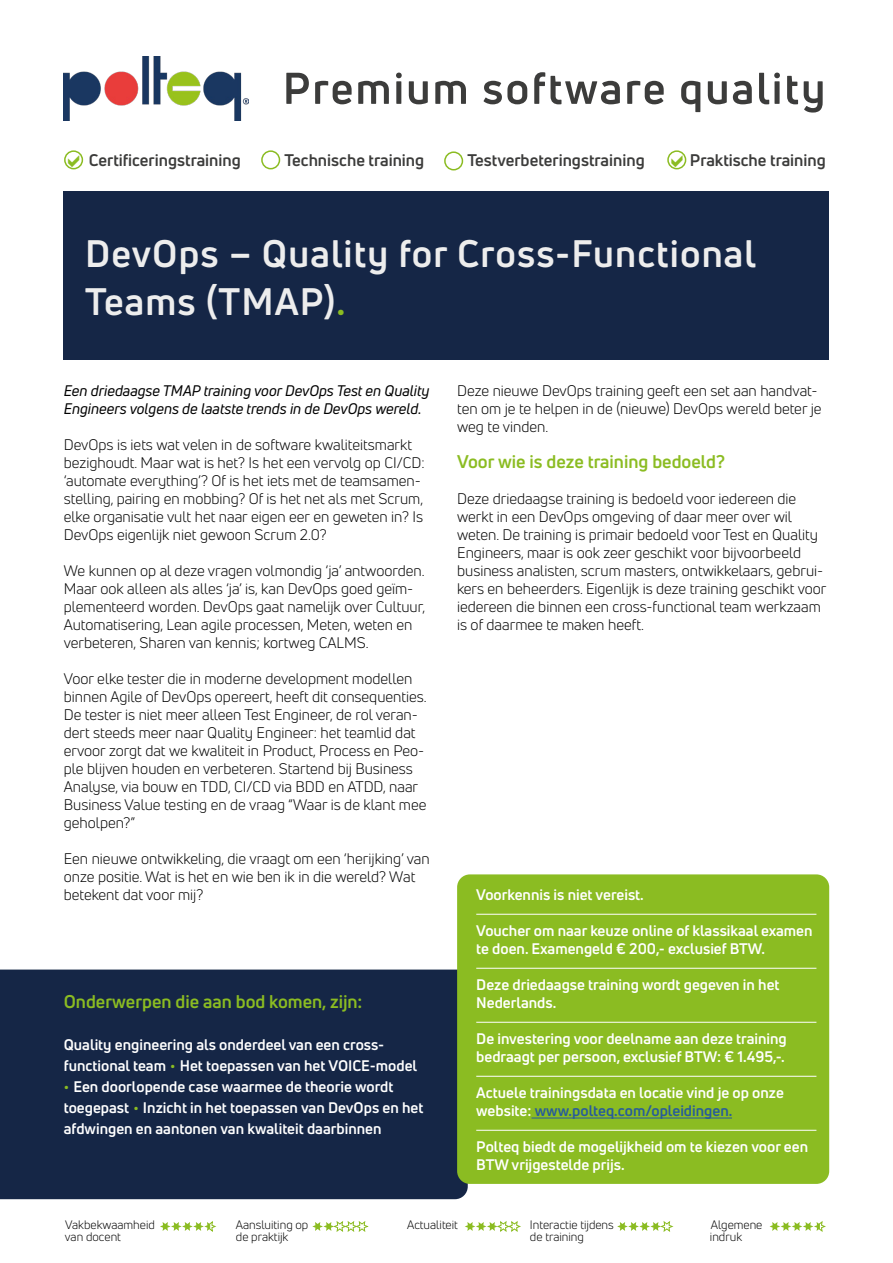
<style>
.page{position:relative;width:893px;height:1263px;background:#fff}
.page>*{position:absolute;margin:0;border:0;box-sizing:border-box;transform-origin:0 0}
.t1{font:700 37.5px/48px "Uni Neue";letter-spacing:.03em;color:#ededed}
.t2{font:700 18px "Uni Neue";color:#8bbc22}
.t3{font:700 16.5px "Uni Neue";color:#3c3c3b}
.t4{font:15px/18px "Uni Neue";color:#000}
.t5{font:700 15px/18px "Uni Neue";color:#fff}
.t6{font:italic 15px/18px "Uni Neue";color:#000}
.t7{font:12px "Uni Neue";color:#000}
.s1{color:#8bbc22}
.s2{color:#275b9b}
</style>
<div class="page">
<div style="left:0;top:969px;width:468px;height:230px;background:#152646"></div>
<div style="left:64px;top:191px;width:765px;height:169px;background:#152646"></div>
<img style="left:64px;top:56px;width:184px;height:64px">
<div style="left:64px;top:150px;width:19px;height:19px;border:2px solid #8bbc22;border-radius:50%"></div>
<div style="left:261px;top:150px;width:19px;height:19px;border:2px solid #8bbc22;border-radius:50%"></div>
<div style="left:444px;top:151px;width:19px;height:19px;border:2px solid #8bbc22;border-radius:50%"></div>
<div style="left:667px;top:150px;width:19px;height:19px;border:2px solid #8bbc22;border-radius:50%"></div>
<svg style="left:312px;top:1221px;width:56px;height:11px"></svg>
<svg style="left:769px;top:1221px;width:57px;height:11px"></svg>
<svg style="left:465px;top:1221px;width:56px;height:11px"></svg>
<svg style="left:160px;top:1221px;width:56px;height:11px"></svg>
<svg style="left:617px;top:1221px;width:56px;height:11px"></svg>
<svg style="left:286px;top:72px;width:537px;height:41px"></svg>
<div style="left:457px;top:874px;width:372px;height:310px;background:#8bbc22;border-radius:13px"></div>
<hr style="left:476px;top:914px;width:340px;height:1px;background:#fff">
<hr style="left:476px;top:968px;width:340px;height:1px;background:#fff">
<hr style="left:476px;top:1022px;width:340px;height:1px;background:#fff">
<hr style="left:476px;top:1076px;width:340px;height:1px;background:#fff">
<hr style="left:531px;top:1118px;width:201px;height:1px;background:#275b9b">
<hr style="left:476px;top:1130px;width:340px;height:1px;background:#fff">
<svg style="left:68px;top:165px;width:11px;height:2px"></svg>
<svg style="left:671px;top:155px;width:12px;height:12px"></svg>
<p class="t3" style="left:89px;top:149px;width:154px">Certificeringstraining</p>
<p class="t3" style="left:284px;top:149px;width:141px">Technische training</p>
<p class="t3" style="left:467px;top:149px;width:179px">Testverbeteringstraining</p>
<p class="t3" style="left:690px;top:149px;width:137px">Praktische training</p>
<h1 class="t1" style="left:85px;top:229px;width:672px">DevOps – Quality for Cross-Functional<br>Teams (TMAP)<span class="s1">.</span></h1>
<p class="t6" style="left:64px;top:382px;width:367px">Een driedaagse TMAP training voor DevOps Test en Quality<br>Engineers volgens de laatste trends in de DevOps wereld.</p>
<p class="t4" style="left:64px;top:436px;width:362px">DevOps is iets wat velen in de software kwaliteitsmarkt bezighoudt. Maar wat is het? Is het een vervolg op CI/CD: ‘automate everything’? Of is het iets met de teamsamen&shy;stelling, pairing en mobbing? Of is het net als met Scrum, elke organisatie vult het naar eigen eer en geweten in? Is DevOps eigenlijk niet gewoon Scrum 2.0?</p>
<p class="t4" style="left:64px;top:562px;width:363px">We kunnen op al deze vragen volmondig ‘ja’ antwoorden.<br>Maar ook alleen als alles ‘ja’ is, kan DevOps goed geïm&shy;plementeerd worden. DevOps gaat namelijk over Cultuur, Automatisering, Lean agile processen, Meten, weten en verbeteren, Sharen van kennis; kortweg CALMS.</p>
<p class="t4" style="left:64px;top:670px;width:364px">Voor elke tester die in moderne development modellen binnen Agile of DevOps opereert, heeft dit consequenties.<br>De tester is niet meer alleen Test Engineer, de rol veran&shy;dert steeds meer naar Quality Engineer: het teamlid dat ervoor zorgt dat we kwaliteit in Product, Process en Peo&shy;ple blijven houden en verbeteren. Startend bij Business Analyse, via bouw en TDD, CI/CD via BDD en ATDD, naar Business Value testing en de vraag “Waar is de klant mee geholpen?”</p>
<p class="t4" style="left:64px;top:850px;width:367px">Een nieuwe ontwikkeling, die vraagt om een ‘herijking’ van onze positie. Wat is het en wie ben ik in die wereld? Wat betekent dat voor mij?</p>
<p class="t2" style="left:64px;top:990px;width:300px">Onderwerpen die aan bod komen, zijn:</p>
<p class="t5" style="left:64px;top:1034px;width:361px;line-height:21px">Quality engineering als onderdeel van een cross&shy;functional team <sup>.</sup> Het toepassen van het VOICE-model <sup>.</sup> Een doorlopende case waarmee de theorie wordt toegepast <sup>.</sup> Inzicht in het toepassen van DevOps en het afdwingen en aantonen van kwaliteit daarbinnen</p>
<p class="t4" style="left:457px;top:382px;width:366px">Deze nieuwe DevOps training geeft een set aan handvat&shy;ten om je te helpen in de (nieuwe) DevOps wereld beter je weg te vinden.</p>
<p class="t2" style="left:457px;top:450px;width:269px">Voor wie is deze training bedoeld?</p>
<p class="t4" style="left:457px;top:490px;width:371px">Deze driedaagse training is bedoeld voor iedereen die werkt in een DevOps omgeving of daar meer over wil weten. De training is primair bedoeld voor Test en Quality Engineers, maar is ook zeer geschikt voor bijvoorbeeld business analisten, scrum masters, ontwikkelaars, gebrui&shy;kers en beheerders. Eigenlijk is deze training geschikt voor iedereen die binnen een cross-functional team werkzaam is of daarmee te maken heeft.</p>
<p class="t5" style="left:476px;top:885px;width:169px">Voorkennis is niet vereist.</p>
<p class="t5" style="left:476px;top:921px;width:338px">Voucher om naar keuze online of klassikaal examen te doen. Examengeld € 200,- exclusief BTW.</p>
<p class="t5" style="left:476px;top:975px;width:305px">Deze driedaagse training wordt gegeven in het<br>Nederlands.</p>
<p class="t5" style="left:476px;top:1029px;width:312px">De investering voor deelname aan deze training bedraagt per persoon, exclusief BTW: € 1.495,-.</p>
<p class="t5" style="left:476px;top:1083px;width:309px">Actuele trainingsdata en locatie vind je op onze website: <span class="s2">www.polteq.com/opleidingen.</span></p>
<p class="t5" style="left:476px;top:1137px;width:333px">Polteq biedt de mogelijkheid om te kiezen voor een<br>BTW vrijgestelde prijs.</p>
<p class="t7" style="left:65px;top:1218px;width:91px">Vakbekwaamheid</p>
<p class="t7" style="left:236px;top:1218px;width:74px">Aansluiting op</p>
<p class="t7" style="left:407px;top:1218px;width:52px">Actualiteit</p>
<p class="t7" style="left:530px;top:1218px;width:85px">Interactie tijdens</p>
<p class="t7" style="left:711px;top:1218px;width:53px">Algemene</p>
<p class="t7" style="left:65px;top:1230px;width:58px">van docent</p>
<p class="t7" style="left:236px;top:1230px;width:54px">de praktijk</p>
<p class="t7" style="left:530px;top:1230px;width:56px">de training</p>
<p class="t7" style="left:710px;top:1230px;width:34px">indruk</p>
</div>
